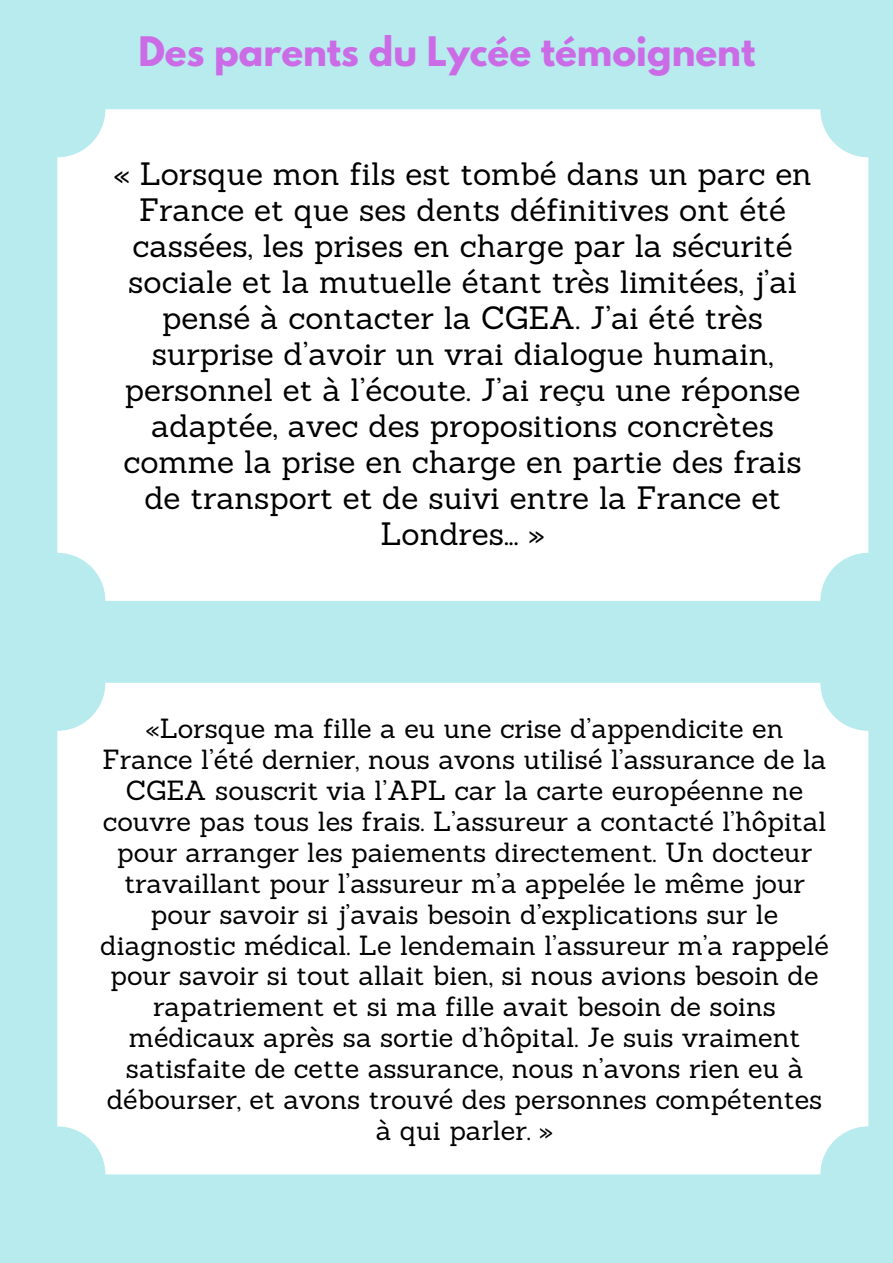
<style>
.page{position:relative;width:893px;height:1263px;background:#b8ebed}
.page>*{position:absolute;margin:0;border:0;box-sizing:border-box;transform-origin:0 0}
.t1{font:700 36px "League Spartan";color:#cb6ce6}
.t2{font:31.5px/36px "Sanchez";color:#000;text-align:center}
.t3{font:27px/31px "Sanchez";color:#000;text-align:center}
</style>
<div class="page">
<div style="left:57px;top:109px;width:811px;height:492px;background:#fff;border-radius:48px"></div>
<div style="left:57px;top:683px;width:811px;height:491px;background:#fff;border-radius:48px"></div>
<h1 class="t1" style="left:138px;top:33px;width:618px">Des parents du Lycée témoignent</h1>
<p class="t2" style="left:113px;top:156px;width:700px">« Lorsque mon fils est tombé dans un parc en France et que ses dents définitives ont été cassées, les prises en charge par la sécurité sociale et la mutuelle étant très limitées, j’ai pensé à contacter la CGEA. J’ai été très surprise d’avoir un vrai dialogue humain, personnel et à l’écoute. J’ai reçu une réponse adaptée, avec des propositions concrètes comme la prise en charge en partie des frais de transport et de suivi entre la France et Londres... »</p>
<p class="t3" style="left:100px;top:712px;width:730px">«Lorsque ma fille a eu une crise d’appendicite en France l’été dernier, nous avons utilisé l’assurance de la CGEA souscrit via l’APL car la carte européenne ne couvre pas tous les frais. L’assureur a contacté l’hôpital pour arranger les paiements directement. Un docteur travaillant pour l’assureur m’a appelée le même jour pour savoir si j’avais besoin d’explications sur le diagnostic médical. Le lendemain l’assureur m’a rappelé pour savoir si tout allait bien, si nous avions besoin de rapatriement et si ma fille avait besoin de soins médicaux après sa sortie d’hôpital. Je suis vraiment satisfaite de cette assurance, nous n’avons rien eu à débourser, et avons trouvé des personnes compétentes à qui parler. »</p>
</div>
